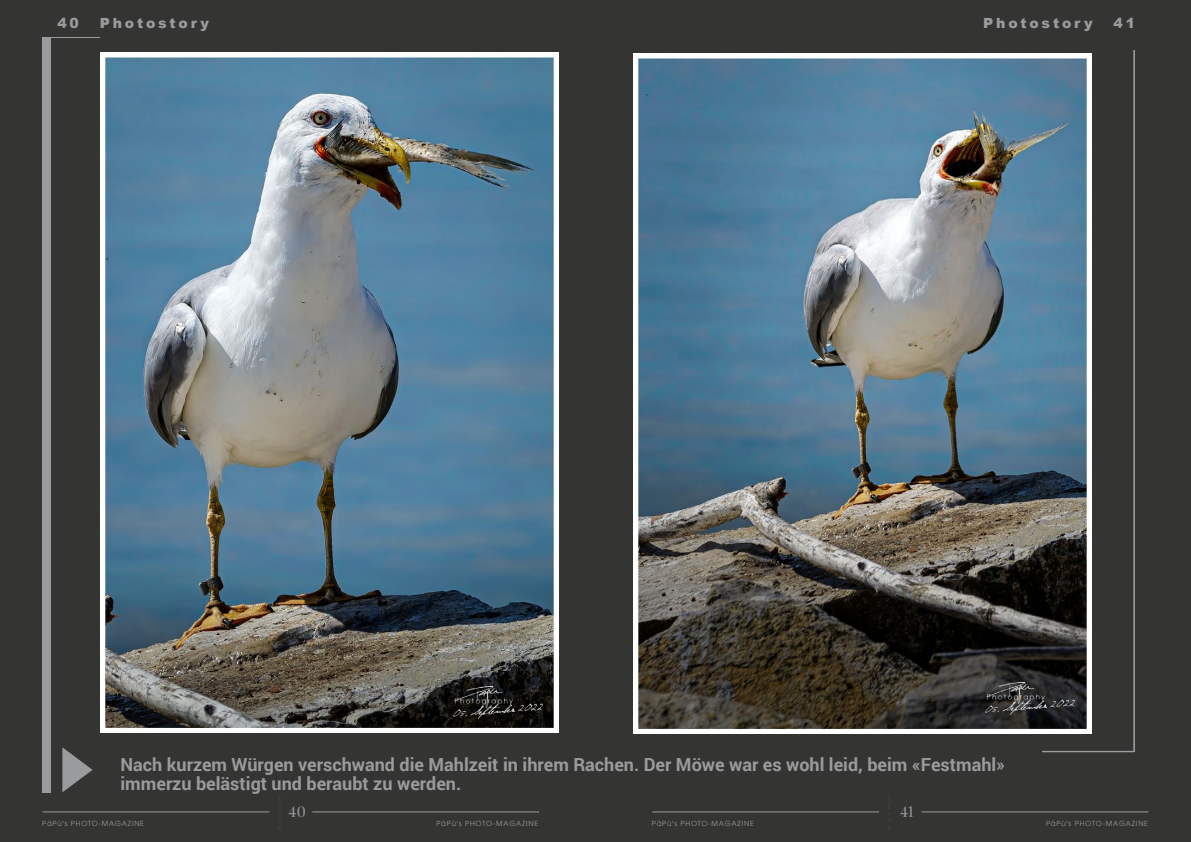
<style>
.page{position:relative;width:1191px;height:842px;background:#343432}
.page>*{position:absolute;margin:0;border:0;box-sizing:border-box;transform-origin:0 0}
.t1{font:700 18px/19px "Roboto";color:#999b9c}
.t2{font:15px "Playfair Display";color:#999b9c}
.t3{font:900 14px "Arial";letter-spacing:.2em;color:#999b9c}
.t4{font:7px "Avant Garde LT";letter-spacing:.11em;color:#999b9c}
</style>
<div class="page">
<hr style="left:652px;top:811px;width:227px;height:1px;background:#999b9c">
<hr style="left:921px;top:811px;width:227px;height:1px;background:#999b9c">
<hr style="left:43px;top:811px;width:226px;height:1px;background:#999b9c">
<hr style="left:312px;top:811px;width:227px;height:1px;background:#999b9c">
<div style="left:43px;top:37px;width:8px;height:755px;background:#999b9c"></div>
<hr style="left:43px;top:37px;width:57px;height:1px;background:#999b9c">
<hr style="left:1042px;top:751px;width:92px;height:1px;background:#999b9c">
<hr style="left:1134px;top:50px;width:1px;height:701px;background:#999b9c">
<svg style="left:62px;top:747px;width:31px;height:45px"></svg>
<img style="left:100px;top:52px;width:458px;height:680px">
<img style="left:633px;top:54px;width:458px;height:680px">
<p class="t3" style="left:57px;top:13px;width:23px">40</p>
<p class="t3" style="left:100px;top:13px;width:111px">Photostory</p>
<p class="t3" style="left:983px;top:13px;width:111px">Photostory</p>
<p class="t3" style="left:1113px;top:13px;width:23px">41</p>
<p class="t1" style="left:120px;top:754px;width:886px">Nach kurzem Würgen verschwand die Mahlzeit in ihrem Rachen. Der Möwe war es wohl leid, beim «Festmahl» immerzu belästigt und beraubt zu werden.</p>
<p class="t2" style="left:289px;top:802px;width:19px">40</p>
<p class="t4" style="left:42px;top:819px;width:103px">PäPù's PHOTO-MAGAZINE</p>
<p class="t4" style="left:436px;top:819px;width:103px">PäPù's PHOTO-MAGAZINE</p>
<p class="t2" style="left:900px;top:802px;width:15px">41</p>
<p class="t4" style="left:652px;top:819px;width:103px">PäPù's PHOTO-MAGAZINE</p>
<p class="t4" style="left:1046px;top:819px;width:103px">PäPù's PHOTO-MAGAZINE</p>
</div>
